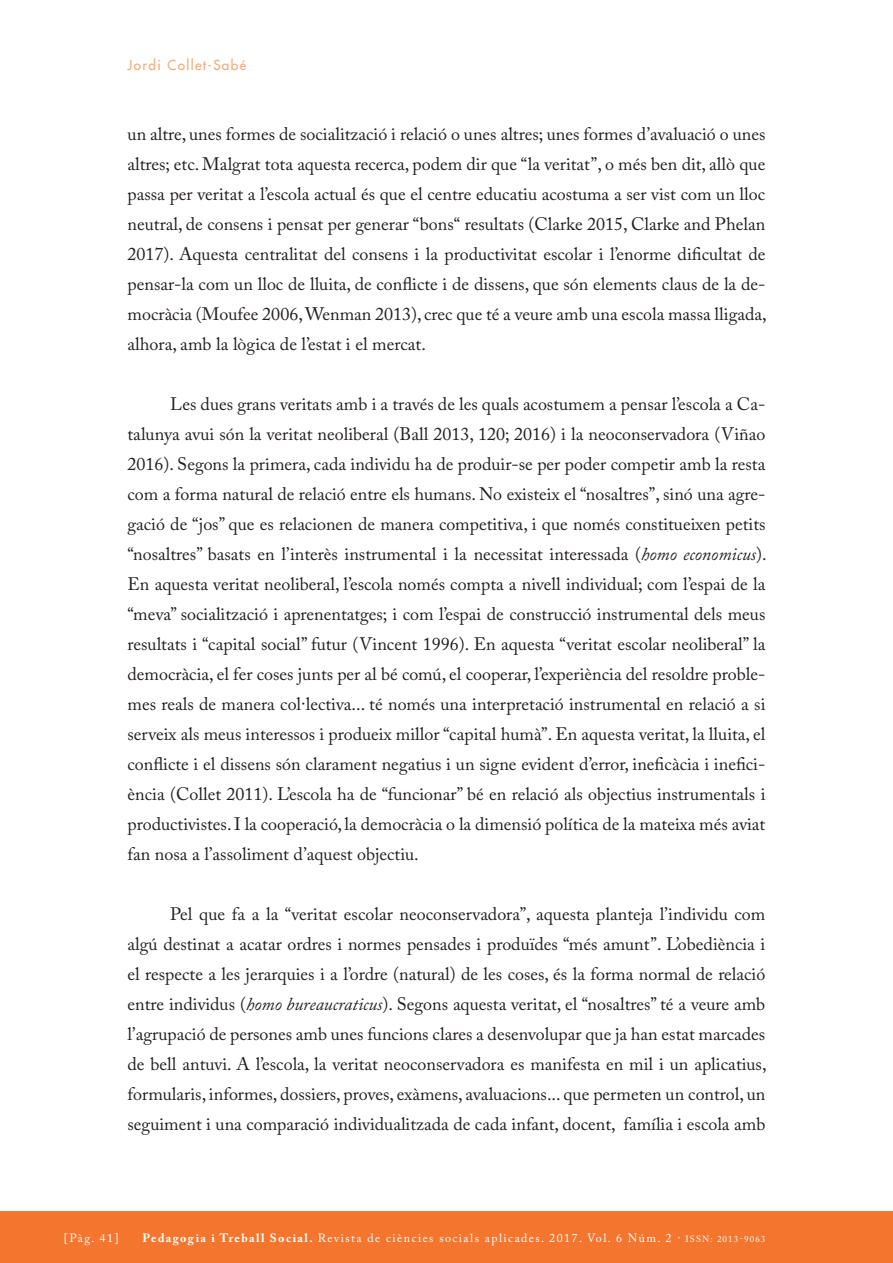
<style>
.page{position:relative;width:893px;height:1263px;background:#fff}
.page>*{position:absolute;margin:0;border:0;box-sizing:border-box;transform-origin:0 0}
.TEXT_COMU{font:18px/30px "Adobe Caslon Pro";color:#231f20;text-align:justify}
.CAPÇALERA_ESQUERRA{font:13.5px "Futura";letter-spacing:.1em;color:#f8a877}
.t1{font:12px "Adobe Caslon Pro";letter-spacing:.12em;color:#fff}
.s1{font-style:italic}
.s2{font-weight:700}
.s3{font-size:9px}
</style>
<div class="page">
<div style="left:0;top:1212px;width:893px;height:51px;background:#f3752e"></div>
<p class="CAPÇALERA_ESQUERRA" style="left:128px;top:57px;width:120px">Jordi Collet-Sabé</p>
<p class="TEXT_COMU" style="left:128px;top:119px;width:641px">un altre, unes formes de socialització i relació o unes altres; unes formes d’avaluació o unes altres; etc. Malgrat tota aquesta recerca, podem dir que “la veritat”, o més ben dit, allò que passa per veritat a l’escola actual és que el centre educatiu acostuma a ser vist com un lloc neutral, de consens i pensat per generar “bons“ resultats (Clarke 2015, Clarke and Phelan 2017). Aquesta centralitat del consens i la productivitat escolar i l’enorme dificultat de pensar-la com un lloc de lluita, de conflicte i de dissens, que són elements claus de la de&shy;mocràcia (Moufee 2006, Wenman 2013), crec que té a veure amb una escola massa lligada, alhora, amb la lògica de l’estat i el mercat.</p>
<p class="TEXT_COMU" style="left:128px;top:389px;width:641px;text-indent:43px">Les dues grans veritats amb i a través de les quals acostumem a pensar l’escola a Ca&shy;talunya avui són la veritat neoliberal (Ball 2013, 120; 2016) i la neoconservadora (Viñao 2016). Segons la primera, cada individu ha de produir-se per poder competir amb la resta com a forma natural de relació entre els humans. No existeix el “nosaltres”, sinó una agre&shy;gació de “jos” que es relacionen de manera competitiva, i que només constitueixen petits “nosaltres” basats en l’interès instrumental i la necessitat interessada (<span class="s1">homo economicus</span>).<br>En aquesta veritat neoliberal, l’escola només compta a nivell individual; com l’espai de la “meva” socialització i aprenentatges; i com l’espai de construcció instrumental dels meus resultats i “capital social” futur (Vincent 1996). En aquesta “veritat escolar neoliberal” la democràcia, el fer coses junts per al bé comú, el cooperar, l’experiència del resoldre proble&shy;mes reals de manera col·lectiva... té només una interpretació instrumental en relació a si serveix als meus interessos i produeix millor “capital humà”. En aquesta veritat, la lluita, el conflicte i el dissens són clarament negatius i un signe evident d’error, ineficàcia i inefici&shy;ència (Collet 2011). L’escola ha de “funcionar” bé en relació als objectius instrumentals i productivistes. I la cooperació, la democràcia o la dimensió política de la mateixa més aviat fan nosa a l’assoliment d’aquest objectiu.</p>
<p class="TEXT_COMU" style="left:128px;top:899px;width:641px;text-indent:43px">Pel que fa a la “veritat escolar neoconservadora”, aquesta planteja l’individu com algú destinat a acatar ordres i normes pensades i produïdes “més amunt”. L’obediència i el respecte a les jerarquies i a l’ordre (natural) de les coses, és la forma normal de relació entre individus (<span class="s1">homo bureaucraticus</span>). Segons aquesta veritat, el “nosaltres” té a veure amb l’agrupació de persones amb unes funcions clares a desenvolupar que ja han estat marcades de bell antuvi. A l’escola, la veritat neoconservadora es manifesta en mil i un aplicatius, formularis, informes, dossiers, proves, exàmens, avaluacions... que permeten un control, un seguiment i una comparació individualitzada de cada infant, docent, família i escola amb</p>
<p class="t1" style="left:64px;top:1231px;width:56px">[Pàg. 41]</p>
<p class="t1" style="left:143px;top:1231px;width:624px"><span class="s2">Pedagogia i Treball Social.</span> Revista de ciències socials aplicades. 2017. Vol. 6 Núm. 2 · <span class="s3">ISSN: 2013-9063</span></p>
</div>
